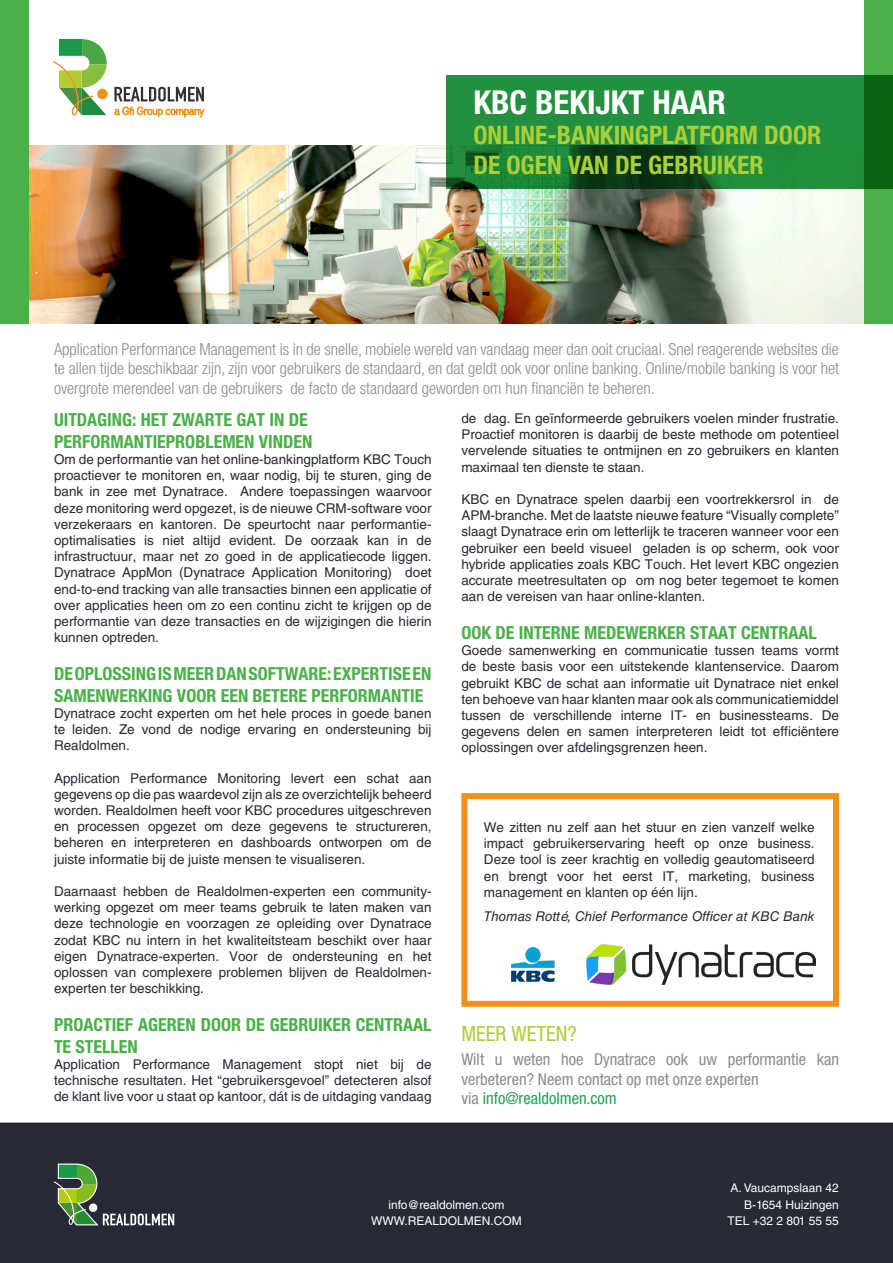
<style>
.page{position:relative;width:893px;height:1263px;background:#fff}
.page>*{position:absolute;margin:0;border:0;box-sizing:border-box;transform-origin:0 0}
.Special_title{font:700 condensed 33px "Helvetica Neue LT Std";color:#fff}
.Special_title-2{font:700 condensed 25.5px/30px "Helvetica Neue LT Std";color:#abcf38}
.t1{font:condensed 21px "Helvetica Neue LT Std";color:#abcf38}
.t2{font:700 condensed 18px/21.6px "Helvetica Neue LT Std";color:#4ab048}
.t3{font:300 condensed 16.5px/19.8px "Helvetica Neue LT Std";color:#8a8c8f;text-align:justify}
.t4{font:condensed 16.5px/19.8px "Helvetica Neue LT Std";color:#8a8c8f}
.t5{font:condensed 16.5px "Helvetica Neue LT Std";color:#21a253}
.bullet_list_WITH_spa{font:13.5px/16.2px "Helvetica LT Std";color:#272936;text-align:justify}
.bullet_list_WITH_spa-2{font:italic 13.5px "Helvetica LT Std";color:#272936}
.t6{font:12px "Helvetica LT Std";color:#fff}
.s1{color:#8a8c8f}
</style>
<div class="page">
<div style="left:0;top:0;width:893px;height:324px;background:#4ab048"></div>
<div style="left:29px;top:0;width:835px;height:324px;background:#fff"></div>
<svg style="left:114px;top:87px;width:90px;height:30px"></svg>
<svg style="left:53px;top:39px;width:55px;height:77px"></svg>
<img style="left:29px;top:145px;width:835px;height:179px">
<svg style="left:446px;top:75px;width:447px;height:114px;background:#1c8035"></svg>
<div style="left:0;top:1123px;width:893px;height:140px;background:#272936"></div>
<svg style="left:54px;top:1163px;width:120px;height:62px;background:#475649"></svg>
<div style="left:461px;top:793px;width:378px;height:214px;border:6px solid #f2901d"></div>
<img style="left:587px;top:944px;width:228px;height:41px">
<img style="left:511px;top:947px;width:44px;height:35px">
<p class="Special_title" style="left:473px;top:82px;width:254px">KBC BEKIJKT HAAR</p>
<p class="Special_title-2" style="left:473px;top:120px;width:349px">ONLINE-BANKINGPLATFORM DOOR<br>DE OGEN VAN DE GEBRUIKER</p>
<p class="t3" style="left:54px;top:339px;width:787px">Application Performance Management is in de snelle, mobiele wereld van vandaag meer dan ooit cruciaal. Snel reagerende websites die te allen tijde beschikbaar zijn, zijn voor gebruikers de standaard, en dat geldt ook voor online banking. Online/mobile banking is voor het overgrote merendeel van de gebruikers de facto de standaard geworden om hun financiën te beheren.</p>
<p class="t2" style="left:54px;top:409px;width:260px">UITDAGING: HET ZWARTE GAT IN DE<br>PERFORMANTIEPROBLEMEN VINDEN</p>
<p class="bullet_list_WITH_spa" style="left:54px;top:451px;width:379px">Om de performantie van het online-bankingplatform KBC Touch proactiever te monitoren en, waar nodig, bij te sturen, ging de bank in zee met Dynatrace. Andere toepassingen waarvoor deze monitoring werd opgezet, is de nieuwe CRM-software voor verzekeraars en kantoren. De speurtocht naar performantie&shy;optimalisaties is niet altijd evident. De oorzaak kan in de infrastructuur, maar net zo goed in de applicatiecode liggen.<br>Dynatrace AppMon (Dynatrace Application Monitoring) doet end-to-end tracking van alle transacties binnen een applicatie of over applicaties heen om zo een continu zicht te krijgen op de performantie van deze transacties en de wijzigingen die hierin kunnen optreden.</p>
<p class="t2" style="left:54px;top:662px;width:379px">DE OPLOSSING IS MEER DAN SOFTWARE: EXPERTISE EN<br>SAMENWERKING VOOR EEN BETERE PERFORMANTIE</p>
<p class="bullet_list_WITH_spa" style="left:54px;top:705px;width:379px">Dynatrace zocht experten om het hele proces in goede banen te leiden. Ze vond de nodige ervaring en ondersteuning bij Realdolmen.</p>
<p class="bullet_list_WITH_spa" style="left:54px;top:770px;width:379px">Application Performance Monitoring levert een schat aan gegevens op die pas waardevol zijn als ze overzichtelijk beheerd worden. Realdolmen heeft voor KBC procedures uitgeschreven en processen opgezet om deze gegevens te structureren, beheren en interpreteren en dashboards ontworpen om de juiste informatie bij de juiste mensen te visualiseren.</p>
<p class="bullet_list_WITH_spa" style="left:54px;top:883px;width:379px">Daarnaast hebben de Realdolmen-experten een community&shy;werking opgezet om meer teams gebruik te laten maken van deze technologie en voorzagen ze opleiding over Dynatrace zodat KBC nu intern in het kwaliteitsteam beschikt over haar eigen Dynatrace-experten. Voor de ondersteuning en het oplossen van complexere problemen blijven de Realdolmen&shy;experten ter beschikking.</p>
<p class="t2" style="left:54px;top:1013px;width:379px">PROACTIEF AGEREN DOOR DE GEBRUIKER CENTRAAL<br>TE STELLEN</p>
<p class="bullet_list_WITH_spa" style="left:54px;top:1056px;width:379px">Application Performance Management stopt niet bij de technische resultaten. Het “gebruikersgevoel” detecteren alsof de klant live voor u staat op kantoor, dát is de uitdaging vandaag</p>
<p class="bullet_list_WITH_spa" style="left:461px;top:410px;width:379px">de dag. En geïnformeerde gebruikers voelen minder frustratie.<br>Proactief monitoren is daarbij de beste methode om potentieel vervelende situaties te ontmijnen en zo gebruikers en klanten maximaal ten dienste te staan.</p>
<p class="bullet_list_WITH_spa" style="left:461px;top:491px;width:379px">KBC en Dynatrace spelen daarbij een voortrekkersrol in de APM-branche. Met de laatste nieuwe feature “Visually complete” slaagt Dynatrace erin om letterlijk te traceren wanneer voor een gebruiker een beeld visueel geladen is op scherm, ook voor hybride applicaties zoals KBC Touch. Het levert KBC ongezien accurate meetresultaten op om nog beter tegemoet te komen aan de vereisen van haar online-klanten.</p>
<p class="t2" style="left:461px;top:622px;width:357px">OOK DE INTERNE MEDEWERKER STAAT CENTRAAL</p>
<p class="bullet_list_WITH_spa" style="left:461px;top:642px;width:379px">Goede samenwerking en communicatie tussen teams vormt de beste basis voor een uitstekende klantenservice. Daarom gebruikt KBC de schat aan informatie uit Dynatrace niet enkel ten behoeve van haar klanten maar ook als communicatiemiddel tussen de verschillende interne IT- en businessteams. De gegevens delen en samen interpreteren leidt tot efficiëntere oplossingen over afdelingsgrenzen heen.</p>
<p class="bullet_list_WITH_spa" style="left:484px;top:819px;width:332px">We zitten nu zelf aan het stuur en zien vanzelf welke impact gebruikerservaring heeft op onze business.<br>Deze tool is zeer krachtig en volledig geautomatiseerd en brengt voor het eerst IT, marketing, business management en klanten op één lijn.</p>
<p class="bullet_list_WITH_spa-2" style="left:484px;top:909px;width:332px">Thomas Rotté, Chief Performance Officer at KBC Bank</p>
<p class="t1" style="left:461px;top:1021px;width:117px">MEER WETEN?</p>
<p class="t4" style="left:461px;top:1049px;width:379px">Wilt u weten hoe Dynatrace ook uw performantie kan verbeteren? Neem contact op met onze experten</p>
<p class="t5" style="left:461px;top:1089px;width:157px"><span class="s1">via</span> info@realdolmen.com</p>
<p class="t6" style="left:388px;top:1198px;width:118px">info@realdolmen.com</p>
<p class="t6" style="left:371px;top:1214px;width:152px">WWW.REALDOLMEN.COM</p>
<p class="t6" style="left:730px;top:1181px;width:110px">A. Vaucampslaan 42</p>
<p class="t6" style="left:744px;top:1198px;width:96px">B-1654 Huizingen</p>
<p class="t6" style="left:727px;top:1214px;width:113px">TEL +32 2 801 55 55</p>
</div>
